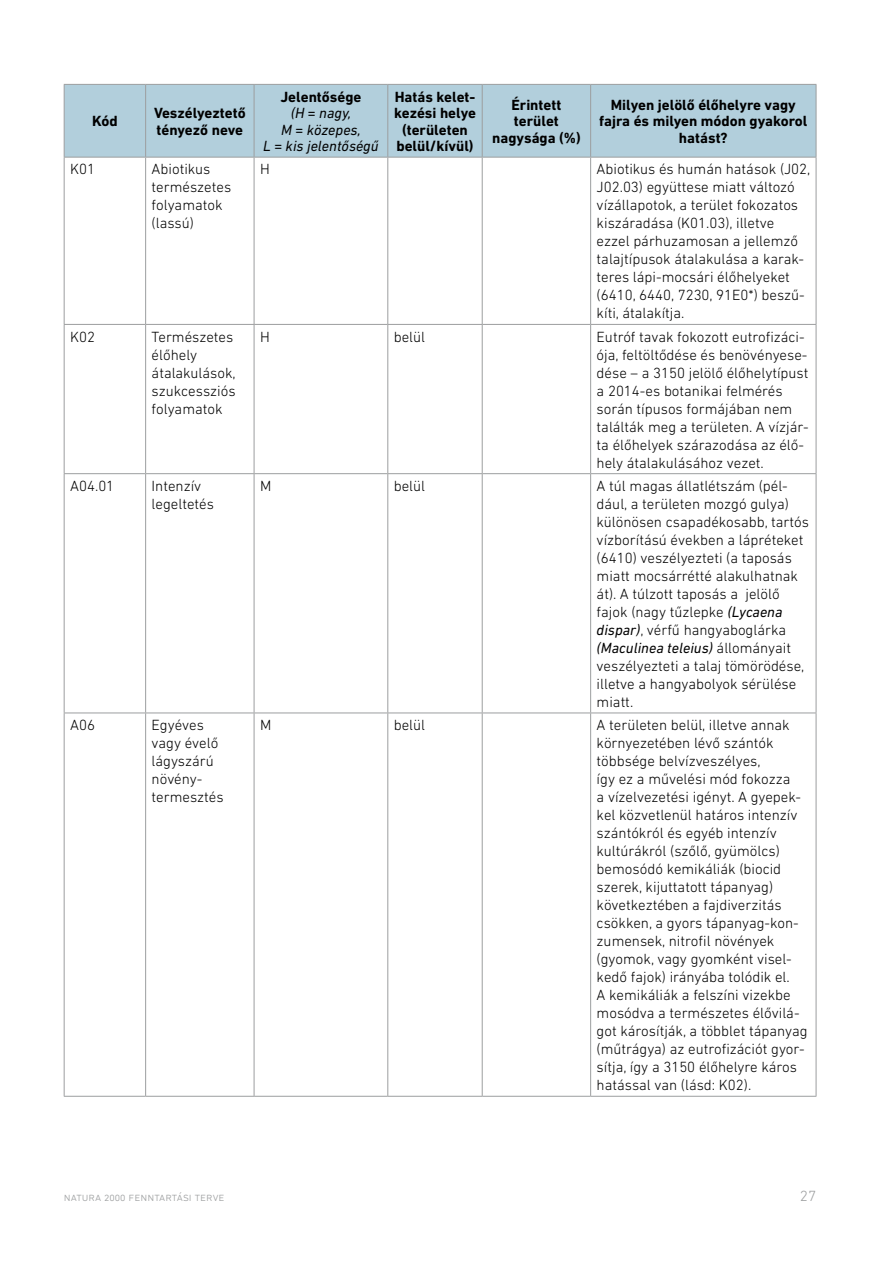
<style>
.page{position:relative;width:893px;height:1263px;background:#fff}
.page>*{position:absolute;margin:0;border:0;box-sizing:border-box;transform-origin:0 0}
.t1{font:300 15px/18px "DIN Next LT Pro";color:#000}
.t2{font:700 15px/16.5px "DIN Next LT Pro";color:#000;text-align:center}
.t3{font:italic 15px/16.5px "DIN Next LT Pro";color:#000;text-align:center}
.t4{font:300 15px "DIN Next LT Pro";color:#9c9e9f}
.t5{font:300 12px "DIN Next LT Pro";color:#9c9e9f}
.s1{font-weight:400;font-style:italic}
</style>
<div class="page">
<div style="left:65px;top:85px;width:751px;height:72px;background:#b2cfdc"></div>
<hr style="left:64px;top:157px;width:1px;height:167px;background:#9c9e9f">
<hr style="left:145px;top:157px;width:1px;height:167px;background:#9c9e9f">
<hr style="left:254px;top:157px;width:1px;height:167px;background:#9c9e9f">
<hr style="left:387px;top:157px;width:1px;height:167px;background:#9c9e9f">
<hr style="left:482px;top:157px;width:1px;height:167px;background:#9c9e9f">
<hr style="left:590px;top:157px;width:1px;height:167px;background:#9c9e9f">
<hr style="left:816px;top:157px;width:1px;height:167px;background:#9c9e9f">
<hr style="left:64px;top:324px;width:82px;height:1px;background:#9c9e9f">
<hr style="left:64px;top:325px;width:1px;height:148px;background:#9c9e9f">
<hr style="left:146px;top:324px;width:108px;height:1px;background:#9c9e9f">
<hr style="left:145px;top:325px;width:1px;height:148px;background:#9c9e9f">
<hr style="left:254px;top:324px;width:134px;height:1px;background:#9c9e9f">
<hr style="left:254px;top:325px;width:1px;height:148px;background:#9c9e9f">
<hr style="left:388px;top:324px;width:94px;height:1px;background:#9c9e9f">
<hr style="left:387px;top:325px;width:1px;height:148px;background:#9c9e9f">
<hr style="left:482px;top:324px;width:109px;height:1px;background:#9c9e9f">
<hr style="left:482px;top:325px;width:1px;height:148px;background:#9c9e9f">
<hr style="left:591px;top:324px;width:225px;height:1px;background:#9c9e9f">
<hr style="left:590px;top:325px;width:1px;height:148px;background:#9c9e9f">
<hr style="left:816px;top:325px;width:1px;height:148px;background:#9c9e9f">
<hr style="left:64px;top:473px;width:82px;height:1px;background:#9c9e9f">
<hr style="left:64px;top:474px;width:1px;height:238px;background:#9c9e9f">
<hr style="left:146px;top:473px;width:108px;height:1px;background:#9c9e9f">
<hr style="left:145px;top:474px;width:1px;height:238px;background:#9c9e9f">
<hr style="left:254px;top:473px;width:134px;height:1px;background:#9c9e9f">
<hr style="left:254px;top:474px;width:1px;height:238px;background:#9c9e9f">
<hr style="left:388px;top:473px;width:94px;height:1px;background:#9c9e9f">
<hr style="left:387px;top:474px;width:1px;height:238px;background:#9c9e9f">
<hr style="left:482px;top:473px;width:109px;height:1px;background:#9c9e9f">
<hr style="left:482px;top:474px;width:1px;height:238px;background:#9c9e9f">
<hr style="left:591px;top:473px;width:225px;height:1px;background:#9c9e9f">
<hr style="left:590px;top:474px;width:1px;height:238px;background:#9c9e9f">
<hr style="left:816px;top:474px;width:1px;height:238px;background:#9c9e9f">
<hr style="left:64px;top:712px;width:82px;height:1px;background:#9c9e9f">
<hr style="left:64px;top:713px;width:1px;height:383px;background:#9c9e9f">
<hr style="left:146px;top:712px;width:108px;height:1px;background:#9c9e9f">
<hr style="left:145px;top:713px;width:1px;height:383px;background:#9c9e9f">
<hr style="left:254px;top:712px;width:134px;height:1px;background:#9c9e9f">
<hr style="left:254px;top:713px;width:1px;height:383px;background:#9c9e9f">
<hr style="left:388px;top:712px;width:94px;height:1px;background:#9c9e9f">
<hr style="left:387px;top:713px;width:1px;height:383px;background:#9c9e9f">
<hr style="left:482px;top:712px;width:109px;height:1px;background:#9c9e9f">
<hr style="left:482px;top:713px;width:1px;height:383px;background:#9c9e9f">
<hr style="left:591px;top:712px;width:225px;height:1px;background:#9c9e9f">
<hr style="left:590px;top:713px;width:1px;height:383px;background:#9c9e9f">
<hr style="left:816px;top:713px;width:1px;height:383px;background:#9c9e9f">
<hr style="left:64px;top:1096px;width:82px;height:1px;background:#9c9e9f">
<hr style="left:146px;top:1096px;width:108px;height:1px;background:#9c9e9f">
<hr style="left:254px;top:1096px;width:134px;height:1px;background:#9c9e9f">
<hr style="left:388px;top:1096px;width:94px;height:1px;background:#9c9e9f">
<hr style="left:482px;top:1096px;width:109px;height:1px;background:#9c9e9f">
<hr style="left:591px;top:1096px;width:225px;height:1px;background:#9c9e9f">
<hr style="left:64px;top:84px;width:82px;height:1px;background:#9c9e9f">
<hr style="left:64px;top:85px;width:1px;height:72px;background:#9c9e9f">
<hr style="left:146px;top:84px;width:108px;height:1px;background:#9c9e9f">
<hr style="left:145px;top:85px;width:1px;height:72px;background:#9c9e9f">
<hr style="left:254px;top:84px;width:134px;height:1px;background:#9c9e9f">
<hr style="left:254px;top:85px;width:1px;height:72px;background:#9c9e9f">
<hr style="left:388px;top:84px;width:94px;height:1px;background:#9c9e9f">
<hr style="left:387px;top:85px;width:1px;height:72px;background:#9c9e9f">
<hr style="left:482px;top:84px;width:109px;height:1px;background:#9c9e9f">
<hr style="left:482px;top:85px;width:1px;height:72px;background:#9c9e9f">
<hr style="left:591px;top:84px;width:225px;height:1px;background:#9c9e9f">
<hr style="left:590px;top:85px;width:1px;height:72px;background:#9c9e9f">
<hr style="left:816px;top:85px;width:1px;height:72px;background:#9c9e9f">
<hr style="left:64px;top:157px;width:82px;height:1px;background:#9c9e9f">
<hr style="left:146px;top:157px;width:108px;height:1px;background:#9c9e9f">
<hr style="left:254px;top:157px;width:134px;height:1px;background:#9c9e9f">
<hr style="left:388px;top:157px;width:94px;height:1px;background:#9c9e9f">
<hr style="left:482px;top:157px;width:109px;height:1px;background:#9c9e9f">
<hr style="left:591px;top:157px;width:225px;height:1px;background:#9c9e9f">
<p class="t2" style="left:92px;top:113px;width:27px">Kód</p>
<p class="t2" style="left:154px;top:105px;width:93px;text-align:left">Veszélyeztető tényező neve</p>
<p class="t2" style="left:280px;top:88px;width:82px">Jelentősége</p>
<p class="t3" style="left:263px;top:105px;width:117px">(H = nagy,<br>M = közepes,<br>L = kis jelentőségű</p>
<p class="t2" style="left:394px;top:88px;width:83px">Hatás kelet&shy;kezési helye (területen belül/kívül)</p>
<p class="t2" style="left:492px;top:96px;width:90px">Érintett terület nagysága (%)</p>
<p class="t2" style="left:599px;top:96px;width:210px">Milyen jelölő élőhelyre vagy fajra és milyen módon gyakorol hatást?</p>
<p class="t1" style="left:70px;top:160px;width:26px">K01</p>
<p class="t1" style="left:152px;top:160px;width:81px">Abiotikus természetes folyamatok (lassú)</p>
<p class="t1" style="left:260px;top:160px;width:11px">H</p>
<p class="t1" style="left:597px;top:160px;width:215px">Abiotikus és humán hatások (J02,<br>J02.03) együttese miatt változó vízállapotok, a terület fokozatos kiszáradása (K01.03), illetve ezzel párhuzamosan a jellemző talajtípusok átalakulása a karak&shy;teres lápi-mocsári élőhelyeket (6410, 6440, 7230, 91E0*) beszű&shy;kíti, átalakítja.</p>
<p class="t1" style="left:70px;top:327px;width:26px">K02</p>
<p class="t1" style="left:152px;top:327px;width:86px">Természetes élőhely átalakulások, szukcessziós folyamatok</p>
<p class="t1" style="left:260px;top:327px;width:11px">H</p>
<p class="t1" style="left:394px;top:327px;width:33px">belül</p>
<p class="t1" style="left:597px;top:327px;width:213px">Eutróf tavak fokozott eutrofizáci&shy;ója, feltöltődése és benövényese&shy;dése – a 3150 jelölő élőhelytípust a 2014-es botanikai felmérés során típusos formájában nem találták meg a területen. A vízjár&shy;ta élőhelyek szárazodása az élő&shy;hely átalakulásához vezet.</p>
<p class="t1" style="left:70px;top:477px;width:46px">A04.01</p>
<p class="t1" style="left:152px;top:477px;width:64px">Intenzív legeltetés</p>
<p class="t1" style="left:260px;top:477px;width:13px">M</p>
<p class="t1" style="left:394px;top:477px;width:33px">belül</p>
<p class="t1" style="left:597px;top:477px;width:214px">A túl magas állatlétszám (pél&shy;dául, a területen mozgó gulya) különösen csapadékosabb, tartós vízborítású években a lápréteket (6410) veszélyezteti (a taposás miatt mocsárrétté alakulhatnak át). A túlzott taposás a jelölő fajok (nagy tűzlepke <span class="s1">(Lycaena dispar)</span>, vérfű hangyaboglárka <span class="s1">(Maculinea teleius)</span> állományait veszélyezteti a talaj tömörödése, illetve a hangyabolyok sérülése miatt.</p>
<p class="t1" style="left:70px;top:716px;width:26px">A06</p>
<p class="t1" style="left:152px;top:716px;width:74px">Egyéves vagy évelő lágyszárú növény&shy;termesztés</p>
<p class="t1" style="left:260px;top:716px;width:13px">M</p>
<p class="t1" style="left:394px;top:716px;width:33px">belül</p>
<p class="t1" style="left:597px;top:716px;width:212px">A területen belül, illetve annak környezetében lévő szántók többsége belvízveszélyes,<br>így ez a művelési mód fokozza<br>a vízelvezetési igényt. A gyepek&shy;kel közvetlenül határos intenzív szántókról és egyéb intenzív kultúrákról (szőlő, gyümölcs) bemosódó kemikáliák (biocid szerek, kijuttatott tápanyag) következtében a fajdiverzitás csökken, a gyors tápanyag-kon&shy;zumensek, nitrofil növények (gyomok, vagy gyomként visel&shy;kedő fajok) irányába tolódik el.<br>A kemikáliák a felszíni vizekbe mosódva a természetes élővilá&shy;got károsítják, a többlet tápanyag (műtrágya) az eutrofizációt gyor&shy;sítja, így a 3150 élőhelyre káros hatással van (lásd: K02).</p>
<p class="t5" style="left:64px;top:1190px;width:162px">natura 2000 fenntartási terve</p>
<p class="t4" style="left:800px;top:1187px;width:18px">27</p>
</div>
